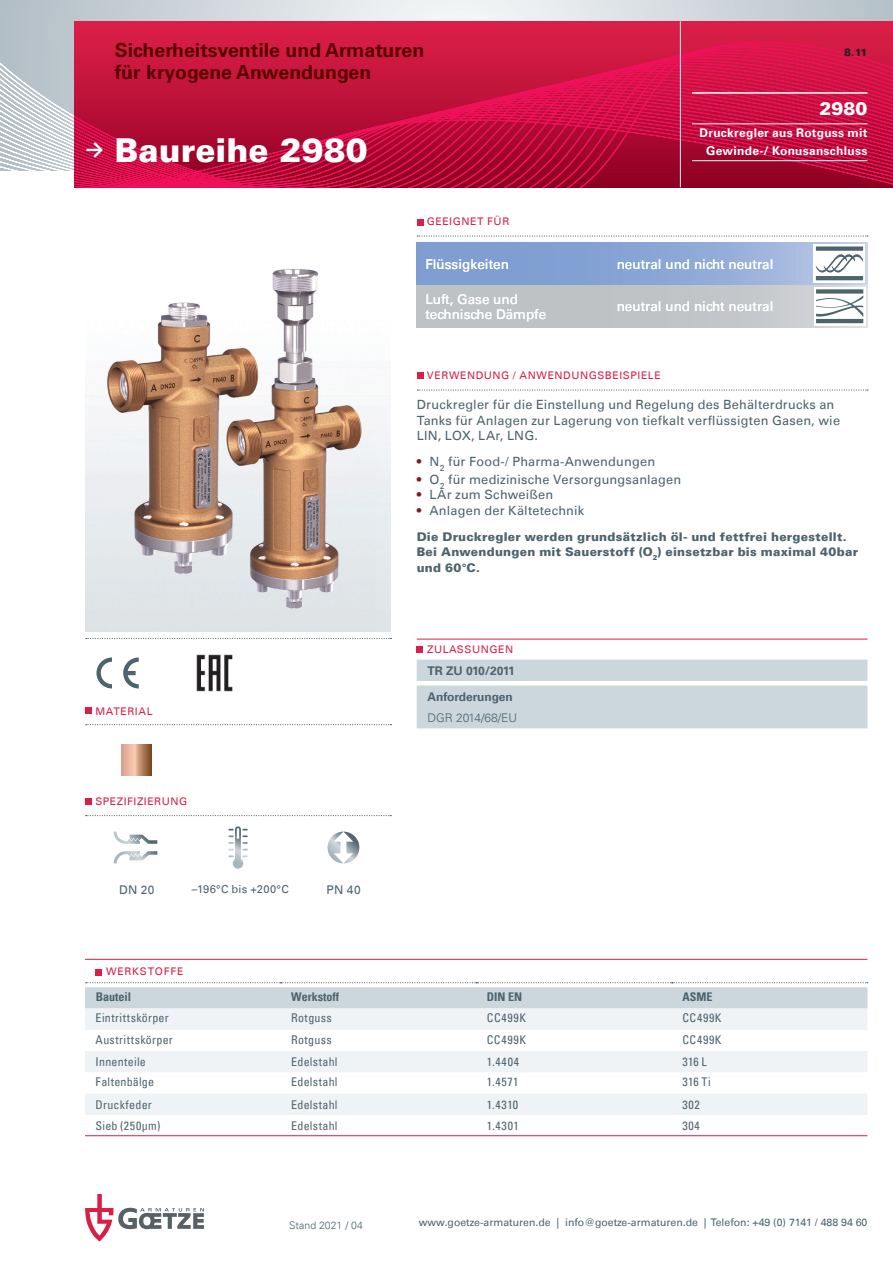
<style>
.page{position:relative;width:893px;height:1263px;background:#fff}
.page>*{position:absolute;margin:0;border:0;box-sizing:border-box;transform-origin:0 0}
.t1{font:900 33px "Univers";color:#fff}
.t2{font:700 19.5px/22.5px "Univers";color:#590000}
.t3{font:900 18px "Univers";color:#fff}
.t4{font:13.5px/15px "Univers";color:#fff}
.t5{font:12.75px/15.8px "Univers";letter-spacing:.015em;color:#4d636e}
.t6{font:condensed 12px "Univers";letter-spacing:.03em;color:#4d636e}
.t7{font:900 12px/15.8px "Univers";letter-spacing:.02em;color:#4d636e}
.t8{font:700 12px/18px "Univers";letter-spacing:.02em;color:#fff;text-align:center}
.t9{font:700 condensed 12px "Univers";color:#4d636e}
.t10{font:700 12px/26px "Univers";color:#4d636e}
.t11{font:300 12px "Univers";color:#4d636e}
.t12{font:12px "Univers";letter-spacing:.02em;color:#4d636e}
.t13{font:11.1px "Univers";letter-spacing:.025em;color:#4d636e}
.t14{font:10.5px "Univers";letter-spacing:.055em;color:#d91e47}
.t15{font:10.5px "Univers";color:#4d636e}
.t16{font:300 10.5px "Univers";color:#4d636e}
.t17{font:900 10.5px "Univers";color:#231f20}
.s1{color:#831927}
</style>
<div class="page">
<svg style="left:74px;top:0;width:819px;height:21px;background:#d7dde1"></svg>
<svg style="left:0;top:0;width:74px;height:170px;background:#c4cdd4"></svg>
<svg style="left:74px;top:21px;width:819px;height:166px;background:#c4103e"></svg>
<hr style="left:680px;top:21px;width:1px;height:166px;background:#eff3f5">
<svg style="left:85px;top:1194px;width:119px;height:47px"></svg>
<div style="left:417px;top:285px;width:451px;height:43px;background:linear-gradient(to bottom,#c1c4c7,#c3c6c9)"></div>
<svg style="left:417px;top:242px;width:451px;height:43px;background:#8ba7d6"></svg>
<hr style="left:692px;top:92px;width:175px;height:2px;background:#fff">
<hr style="left:692px;top:123px;width:175px;height:1px;background:#fff">
<hr style="left:692px;top:160px;width:175px;height:1px;background:#fff">
<svg style="left:85px;top:708px;width:6px;height:6px"></svg>
<svg style="left:85px;top:798px;width:6px;height:6px"></svg>
<svg style="left:417px;top:219px;width:6px;height:6px"></svg>
<svg style="left:417px;top:373px;width:6px;height:6px"></svg>
<svg style="left:417px;top:389px;width:451px;height:2px"></svg>
<hr style="left:85px;top:959px;width:782px;height:1px;background:#d91e47">
<svg style="left:96px;top:969px;width:6px;height:6px"></svg>
<svg style="left:85px;top:1008px;width:782px;height:107px;fill:#eff3f5"></svg>
<svg style="left:85px;top:982px;width:783px;height:26px;background:#d3dbe1"></svg>
<hr style="left:85px;top:1135px;width:782px;height:1px;background:#d91e47">
<img style="left:196px;top:654px;width:37px;height:38px">
<hr style="left:417px;top:639px;width:450px;height:1px;background:#d91e47">
<svg style="left:417px;top:646px;width:6px;height:6px"></svg>
<svg style="left:417px;top:660px;width:450px;height:68px;background:#cfd8df"></svg>
<svg style="left:327px;top:831px;width:32px;height:32px"></svg>
<svg style="left:121px;top:744px;width:30px;height:31px"></svg>
<svg style="left:123px;top:657px;width:16px;height:31px"></svg>
<svg style="left:96px;top:657px;width:16px;height:31px"></svg>
<img style="left:85px;top:269px;width:306px;height:362px">
<svg style="left:228px;top:826px;width:20px;height:43px"></svg>
<div style="left:814px;top:287px;width:51px;height:38px;background:linear-gradient(to right,#dadfe1,#dadfe1)"></div>
<svg style="left:816px;top:289px;width:47px;height:34px"></svg>
<svg style="left:813px;top:244px;width:52px;height:39px"></svg>
<svg style="left:816px;top:246px;width:47px;height:34px"></svg>
<svg style="left:86px;top:724px;width:305px;height:1px"></svg>
<svg style="left:86px;top:815px;width:305px;height:1px"></svg>
<svg style="left:417px;top:235px;width:451px;height:2px"></svg>
<svg style="left:86px;top:638px;width:305px;height:1px"></svg>
<svg style="left:114px;top:832px;width:43px;height:31px"></svg>
<h2 class="t2" style="left:115px;top:39px;width:311px">Sicherheitsventile und Armaturen für kryogene Anwendungen</h2>
<h1 class="t1" style="left:85px;top:129px;width:284px"><sup>→</sup> Baureihe 2980</h1>
<p class="t14" style="left:427px;top:215px;width:84px">GEEIGNET FÜR</p>
<p class="t4" style="left:425px;top:256px;width:85px">Flüssigkeiten</p>
<p class="t4" style="left:425px;top:291px;width:122px">Luft, Gase und technische Dämpfe</p>
<p class="t17" style="left:844px;top:46px;width:25px">8.11</p>
<h3 class="t3" style="left:819px;top:97px;width:50px">2980</h3>
<p class="t8" style="left:699px;top:124px;width:169px">Druckregler aus Rotguss mit<br>Gewinde-/ Konusanschluss</p>
<p class="t4" style="left:617px;top:256px;width:158px">neutral und nicht neutral</p>
<p class="t4" style="left:617px;top:299px;width:158px">neutral und nicht neutral</p>
<p class="t14" style="left:427px;top:369px;width:235px">VERWENDUNG / ANWENDUNGSBEISPIELE</p>
<p class="t14" style="left:95px;top:705px;width:59px">MATERIAL</p>
<p class="t14" style="left:95px;top:795px;width:94px">SPEZIFIZIERUNG</p>
<p class="t12" style="left:119px;top:883px;width:37px">DN 20</p>
<p class="t13" style="left:192px;top:883px;width:99px">–196°C bis +200°C</p>
<p class="t12" style="left:327px;top:883px;width:36px">PN 40</p>
<p class="t5" style="left:417px;top:397px;width:425px">Druckregler für die Einstellung und Regelung des Behälterdrucks an<br>Tanks für Anlagen zur Lagerung von tiefkalt verflüssigten Gasen, wie<br>LIN, LOX, LAr, LNG.</p>
<p class="t5" style="left:417px;top:453px;width:240px"><span class="s1">•</span> N<sub>2</sub> für Food-/ Pharma-Anwendungen</p>
<p class="t5" style="left:417px;top:471px;width:266px"><span class="s1">•</span> O<sub>2</sub> für medizinische Versorgungsanlagen</p>
<p class="t5" style="left:417px;top:487px;width:138px"><span class="s1">•</span> LAr zum Schweißen</p>
<p class="t5" style="left:417px;top:503px;width:169px"><span class="s1">•</span> Anlagen der Kältetechnik</p>
<p class="t7" style="left:417px;top:528px;width:443px">Die Druckregler werden grundsätzlich öl- und fettfrei hergestellt.<br>Bei Anwendungen mit Sauerstoff (O<sub>2</sub>) einsetzbar bis maximal 40bar und 60°C.</p>
<p class="t14" style="left:427px;top:643px;width:16px">Zulassungen</p>
<p class="t10" style="left:427px;top:657px;width:89px">TR ZU 010/2011<br>Anforderungen</p>
<p class="t11" style="left:427px;top:710px;width:91px">DGR 2014/68/EU</p>
<p class="t14" style="left:106px;top:965px;width:79px">WERKSTOFFE</p>
<p class="t9" style="left:96px;top:989px;width:37px">Bauteil</p>
<p class="t9" style="left:291px;top:989px;width:49px">Werkstoff</p>
<p class="t9" style="left:487px;top:989px;width:37px">DIN EN</p>
<p class="t9" style="left:682px;top:989px;width:31px">ASME</p>
<p class="t6" style="left:96px;top:1010px;width:75px">Eintrittskörper</p>
<p class="t6" style="left:291px;top:1010px;width:42px">Rotguss</p>
<p class="t6" style="left:487px;top:1010px;width:41px">CC499K</p>
<p class="t6" style="left:682px;top:1010px;width:41px">CC499K</p>
<p class="t6" style="left:96px;top:1032px;width:79px">Austrittskörper</p>
<p class="t6" style="left:291px;top:1032px;width:42px">Rotguss</p>
<p class="t6" style="left:487px;top:1032px;width:41px">CC499K</p>
<p class="t6" style="left:682px;top:1032px;width:41px">CC499K</p>
<p class="t6" style="left:96px;top:1054px;width:52px">Innenteile</p>
<p class="t6" style="left:291px;top:1054px;width:48px">Edelstahl</p>
<p class="t6" style="left:487px;top:1054px;width:34px">1.4404</p>
<p class="t6" style="left:682px;top:1054px;width:26px">316 L</p>
<p class="t6" style="left:96px;top:1074px;width:60px">Faltenbälge</p>
<p class="t6" style="left:291px;top:1074px;width:48px">Edelstahl</p>
<p class="t6" style="left:487px;top:1074px;width:33px">1.4571</p>
<p class="t6" style="left:682px;top:1074px;width:30px">316 Ti</p>
<p class="t6" style="left:96px;top:1097px;width:58px">Druckfeder</p>
<p class="t6" style="left:291px;top:1097px;width:48px">Edelstahl</p>
<p class="t6" style="left:487px;top:1097px;width:33px">1.4310</p>
<p class="t6" style="left:682px;top:1097px;width:19px">302</p>
<p class="t6" style="left:96px;top:1118px;width:66px">Sieb (250µm)</p>
<p class="t6" style="left:291px;top:1118px;width:48px">Edelstahl</p>
<p class="t6" style="left:487px;top:1118px;width:33px">1.4301</p>
<p class="t6" style="left:682px;top:1118px;width:19px">304</p>
<p class="t16" style="left:289px;top:1219px;width:75px">Stand 2021 / 04</p>
<p class="t15" style="left:419px;top:1216px;width:450px">www.goetze-armaturen.de | info@goetze-armaturen.de | Telefon: +49 (0) 7141 / 488 94 60</p>
</div>
